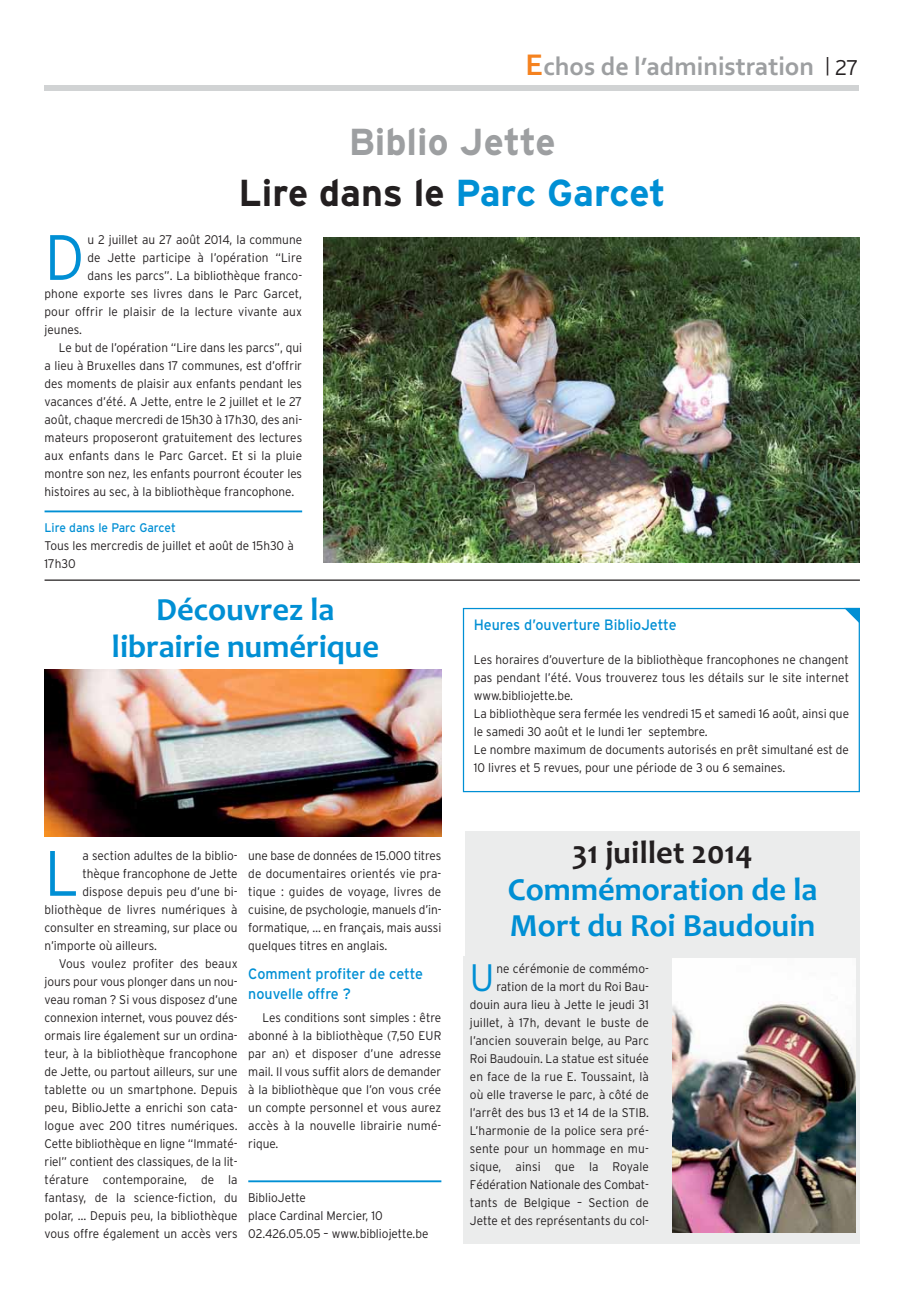
<style>
.page{position:relative;width:920px;height:1294px;background:#fff}
.page>*{position:absolute;margin:0;border:0;box-sizing:border-box;transform-origin:0 0}
.t1{font:300 63.88px "Interstate";color:#008fd4;scale:.95 1}
.t2{font:300 38.12px "Interstate";color:#008fd4;scale:.95 1}
.t3{font:700 37.5px/50.4px "Interstate";color:#9d9fa1;text-align:center}
.t4{font:700 32.5px/36.2px "Candara";color:#008fd4;text-align:center}
.t5{font:700 32.5px "Candara";color:#231f20}
.t6{font:700 26.25px "Corbel";color:#9d9fa1}
.t7{font:15px/20px "Interstate";color:#008fd4;scale:.95 1}
.t8{font:300 12.5px/18px "Interstate";color:#231f20;scale:.95 1}
.t9{font:12.5px "Interstate";color:#008fd4;scale:.95 1}
.s1{font-size:31.25px;color:#f5821f}
.s2{font-family:"Interstate";font-weight:300;font-size:18.75px;color:#231f20}
.s3{font-family:"Interstate";font-weight:300;font-size:21.25px;color:#231f20}
.s4{color:#231f20}
.s5{color:#008fd4}
</style>
<div class="page">
<div style="left:45px;top:85px;width:814px;height:6px;background:#d1d3d4"></div>
<hr style="left:248px;top:1180px;width:193px;height:2px;background:#008fd4">
<img style="left:45px;top:669px;width:396px;height:167px">
<div style="left:463px;top:956px;width:396px;height:288px;background:#ebecec"></div>
<div style="left:465px;top:831px;width:394px;height:129px;background:#ebecec"></div>
<hr style="left:45px;top:579px;width:814px;height:2px;background:#231f20">
<hr style="left:45px;top:510px;width:257px;height:2px;background:#008fd4">
<img style="left:323px;top:238px;width:536px;height:325px">
<img style="left:672px;top:958px;width:183px;height:274px">
<div style="left:463px;top:608px;width:396px;height:184px;border:1px solid #008fd4"></div>
<svg style="left:844px;top:608px;width:15px;height:15px"></svg>
<h3 class="t6" style="left:525px;top:57px;width:334px"><span class="s1">E</span>chos de l’administration <span class="s2">|</span> <span class="s3">27</span></h3>
<h3 class="t3" style="left:239px;top:120px;width:428px">Biblio Jette<br><span class="s4">Lire dans le</span> <span class="s5">Parc Garcet</span></h3>
<h1 class="t1" style="left:45px;top:233px;width:44px">D</h1>
<p class="t8" style="left:88px;top:231px;width:227px">u 2 juillet au 27 août 2014, la commune</p>
<p class="t8" style="left:88px;top:249px;width:227px">de Jette participe à l’opération “Lire</p>
<p class="t8" style="left:88px;top:267px;width:227px">dans les parcs”. La bibliothèque franco-</p>
<p class="t8" style="left:45px;top:285px;width:273px">phone exporte ses livres dans le Parc Garcet,</p>
<p class="t8" style="left:45px;top:303px;width:273px">pour offrir le plaisir de la lecture vivante aux</p>
<p class="t8" style="left:45px;top:321px;width:41px">jeunes.</p>
<p class="t8" style="left:59px;top:339px;width:258px">Le but de l’opération “Lire dans les parcs”, qui</p>
<p class="t8" style="left:45px;top:357px;width:273px">a lieu à Bruxelles dans 17 communes, est d’offrir</p>
<p class="t8" style="left:45px;top:375px;width:273px">des moments de plaisir aux enfants pendant les</p>
<p class="t8" style="left:45px;top:393px;width:273px">vacances d’été. A Jette, entre le 2 juillet et le 27</p>
<p class="t8" style="left:45px;top:411px;width:273px">août, chaque mercredi de 15h30 à 17h30, des ani-</p>
<p class="t8" style="left:45px;top:429px;width:273px">mateurs proposeront gratuitement des lectures</p>
<p class="t8" style="left:45px;top:447px;width:272px">aux enfants dans le Parc Garcet. Et si la pluie</p>
<p class="t8" style="left:45px;top:465px;width:273px">montre son nez, les enfants pourront écouter les</p>
<p class="t8" style="left:45px;top:483px;width:264px">histoires au sec, à la bibliothèque francophone.</p>
<p class="t9" style="left:45px;top:523px;width:140px">Lire dans le Parc Garcet</p>
<p class="t8" style="left:45px;top:537px;width:264px">Tous les mercredis de juillet et août de 15h30 à<br>17h30</p>
<h3 class="t4" style="left:112px;top:595px;width:269px">Découvrez la librairie numérique</h3>
<h1 class="t1" style="left:45px;top:849px;width:38px">L</h1>
<p class="t8" style="left:82px;top:847px;width:165px">a section adultes de la biblio-</p>
<p class="t8" style="left:82px;top:865px;width:165px">thèque francophone de Jette</p>
<p class="t8" style="left:82px;top:883px;width:165px">dispose depuis peu d’une bi-</p>
<p class="t8" style="left:45px;top:901px;width:205px">bliothèque de livres numériques à</p>
<p class="t8" style="left:45px;top:919px;width:205px">consulter en streaming, sur place ou</p>
<p class="t8" style="left:45px;top:937px;width:120px">n’importe où ailleurs.</p>
<p class="t8" style="left:59px;top:955px;width:190px">Vous voulez profiter des beaux</p>
<p class="t8" style="left:45px;top:973px;width:205px">jours pour vous plonger dans un nou-</p>
<p class="t8" style="left:45px;top:991px;width:205px">veau roman ? Si vous disposez d’une</p>
<p class="t8" style="left:45px;top:1009px;width:205px">connexion internet, vous pouvez dés-</p>
<p class="t8" style="left:45px;top:1027px;width:205px">ormais lire également sur un ordina-</p>
<p class="t8" style="left:45px;top:1045px;width:205px">teur, à la bibliothèque francophone</p>
<p class="t8" style="left:45px;top:1063px;width:205px">de Jette, ou partout ailleurs, sur une</p>
<p class="t8" style="left:45px;top:1081px;width:205px">tablette ou un smartphone. Depuis</p>
<p class="t8" style="left:45px;top:1099px;width:205px">peu, BiblioJette a enrichi son cata-</p>
<p class="t8" style="left:45px;top:1117px;width:205px">logue avec 200 titres numériques.</p>
<p class="t8" style="left:45px;top:1135px;width:205px">Cette bibliothèque en ligne “Immaté-</p>
<p class="t8" style="left:45px;top:1153px;width:205px">riel” contient des classiques, de la lit-</p>
<p class="t8" style="left:45px;top:1171px;width:205px">térature contemporaine, de la</p>
<p class="t8" style="left:45px;top:1189px;width:205px">fantasy, de la science-fiction, du</p>
<p class="t8" style="left:45px;top:1207px;width:205px">polar, … Depuis peu, la bibliothèque</p>
<p class="t8" style="left:45px;top:1225px;width:205px">vous offre également un accès vers</p>
<p class="t8" style="left:248px;top:847px;width:205px;text-align:justify">une base de données de 15.000 titres de documentaires orientés vie pra&shy;tique : guides de voyage, livres de cuisine, de psychologie, manuels d’in&shy;formatique, … en français, mais aussi quelques titres en anglais.</p>
<p class="t7" style="left:248px;top:964px;width:185px">Comment profiter de cette nouvelle offre ?</p>
<p class="t8" style="left:248px;top:1009px;width:205px;text-align:justify;text-indent:14px">Les conditions sont simples : être abonné à la bibliothèque (7,50 EUR par an) et disposer d’une adresse mail. Il vous suffit alors de demander à la bibliothèque que l’on vous crée un compte personnel et vous aurez accès à la nouvelle librairie numé&shy;rique.</p>
<p class="t8" style="left:248px;top:1189px;width:191px">BiblioJette<br>place Cardinal Mercier, 10<br>02.426.05.05 – www.bibliojette.be</p>
<p class="t7" style="left:473px;top:616px;width:215px">Heures d’ouverture BiblioJette</p>
<p class="t8" style="left:473px;top:652px;width:396px">Les horaires d’ouverture de la bibliothèque francophones ne changent pas pendant l’été. Vous trouverez tous les détails sur le site internet www.bibliojette.be.<br>La bibliothèque sera fermée les vendredi 15 et samedi 16 août, ainsi que le samedi 30 août et le lundi 1er septembre.<br>Le nombre maximum de documents autorisés en prêt simultané est de 10 livres et 5 revues, pour une période de 3 ou 6 semaines.</p>
<h3 class="t5" style="left:572px;top:841px;width:182px">31 juillet 2014</h3>
<h3 class="t4" style="left:508px;top:874px;width:311px;text-align:left">Commémoration de la<br>Mort du Roi Baudouin</h3>
<p class="t8" style="left:470px;top:960px;width:190px;text-align:right">ne cérémonie de commémo&shy;ration de la mort du Roi Bau&shy;douin aura lieu à Jette le jeudi 31 juillet, à 17h, devant le buste de l’ancien souverain belge, au Parc<br>Roi Baudouin. La statue est située en face de la rue E. Toussaint, là où elle traverse le parc, à côté de l’arrêt des bus 13 et 14 de la STIB.<br>L’harmonie de la police sera pré&shy;sente pour un hommage en mu&shy;sique, ainsi que la Royale<br>Fédération Nationale des Combat&shy;tants de Belgique – Section de<br>Jette et des représentants du col-</p>
<h2 class="t2" style="left:470px;top:963px;width:27px">U</h2>
</div>
